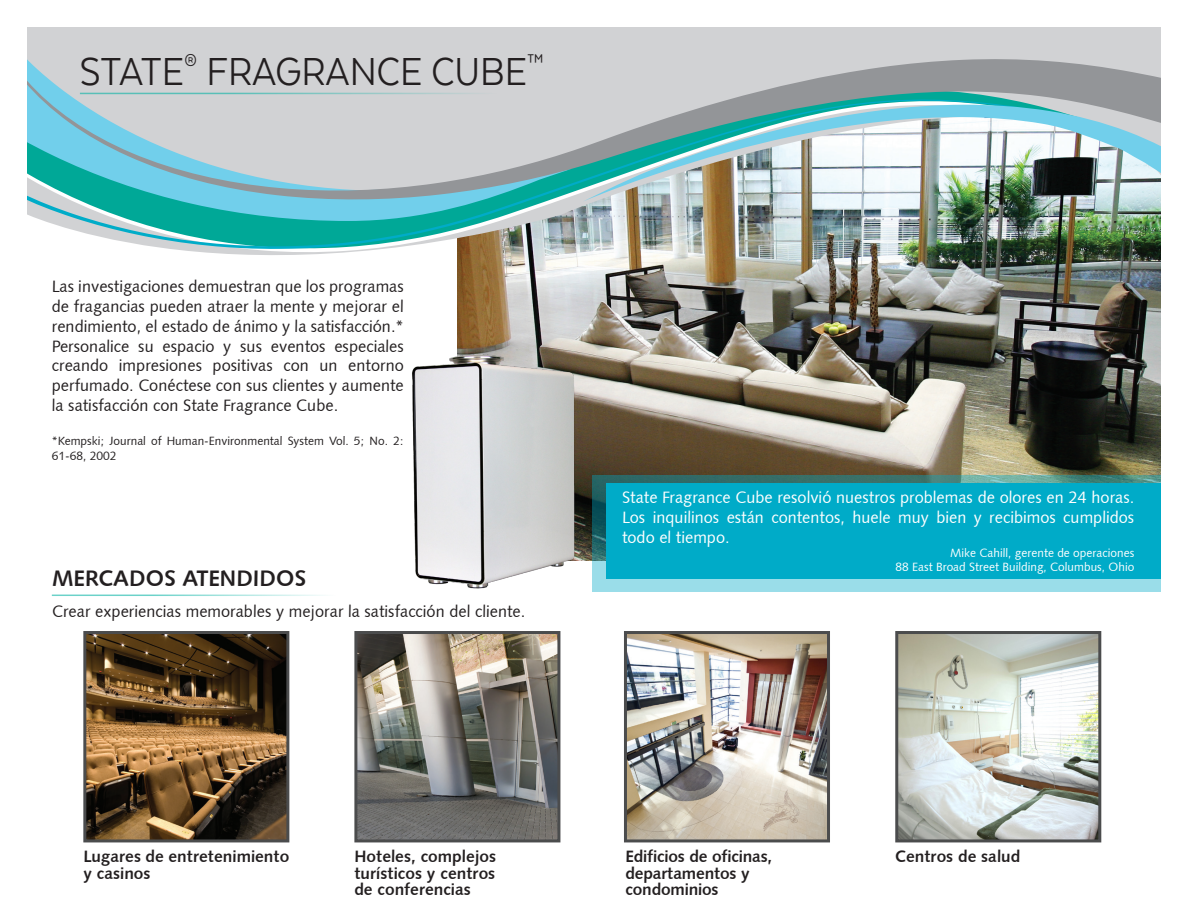
<style>
.page{position:relative;width:1188px;height:918px;background:#fff}
.page>*{position:absolute;margin:0;border:0;box-sizing:border-box;transform-origin:0 0}
.t1{font:45px "Texta Narrow";color:#231f20}
.t2{font:22.5px "Humanist 531 BT Bold A";color:#231f20}
.t3{font:16.5px/19.8px "Humanist 531 BT Roman A";color:#231f20;text-align:justify}
.t4{font:16.5px/16.5px "Humanist 531 BT Bold A";color:#231f20}
.t5{font:16.5px/19.8px "Humanist 531 BT Roman A";color:#fff;text-align:justify}
.t6{font:12px "Humanist 531 BT Roman A";color:#fff}
.t7{font:12px/14.4px "Humanist 531 BT Roman A";color:#231f20}
</style>
<div class="page">
<img style="left:457px;top:255px;width:704px;height:306px">
<svg style="left:27px;top:27px;width:1134px;height:228px;background:#c5cac8"></svg>
<img style="left:27px;top:249px;width:1134px;height:4px">
<div style="left:27px;top:53px;width:544px;height:6px;background:#d1d2d4"></div>
<svg style="left:27px;top:59px;width:1134px;height:46px;background:#bbc1c3"></svg>
<img style="left:27px;top:99px;width:1061px;height:150px">
<img style="left:583px;top:105px;width:578px;height:97px">
<hr style="left:80px;top:93px;width:517px;height:1px;background:#00b2a3">
<svg style="left:592px;top:475px;width:569px;height:116px;background:#6eb0b5"></svg>
<div style="left:607px;top:483px;width:554px;height:96px;background:#00abc8"></div>
<hr style="left:52px;top:595px;width:352px;height:1px;background:#00b2a3">
<img style="left:358px;top:635px;width:198px;height:203px">
<div style="left:354px;top:631px;width:206px;height:211px;border:3px solid #4b4c4d"></div>
<img style="left:628px;top:635px;width:198px;height:203px">
<div style="left:624px;top:631px;width:206px;height:211px;border:3px solid #4b4c4d"></div>
<img style="left:899px;top:635px;width:198px;height:203px">
<div style="left:895px;top:631px;width:206px;height:211px;border:3px solid #4b4c4d"></div>
<img style="left:87px;top:635px;width:198px;height:203px">
<div style="left:83px;top:631px;width:206px;height:211px;border:3px solid #4b4c4d"></div>
<img style="left:412px;top:351px;width:167px;height:238px">
<p class="t1" style="left:80px;top:49px;width:465px">STATE<sup>®</sup> FRAGRANCE CUBE<sup>™</sup></p>
<p class="t3" style="left:52px;top:276px;width:354px">Las investigaciones demuestran que los programas de fragancias pueden atraer la mente y mejorar el rendimiento, el estado de ánimo y la satisfacción.* Personalice su espacio y sus eventos especiales creando impresiones positivas con un entorno perfumado. Conéctese con sus clientes y aumente la satisfacción con State Fragrance Cube.</p>
<p class="t7" style="left:52px;top:434px;width:354px">*Kempski; Journal of Human-Environmental System Vol. 5; No. 2:<br>61-68, 2002</p>
<p class="t2" style="left:52px;top:565px;width:256px">MERCADOS ATENDIDOS</p>
<p class="t3" style="left:52px;top:601px;width:475px">Crear experiencias memorables y mejorar la satisfacción del cliente.</p>
<p class="t5" style="left:622px;top:487px;width:514px">State Fragrance Cube resolvió nuestros problemas de olores en 24 horas.<br>Los inquilinos están contentos, huele muy bien y recibimos cumplidos todo el tiempo.</p>
<p class="t6" style="left:950px;top:545px;width:186px">Mike Cahill, gerente de operaciones</p>
<p class="t6" style="left:896px;top:560px;width:240px">88 East Broad Street Building, Columbus, Ohio</p>
<p class="t4" style="left:83px;top:848px;width:208px">Lugares de entretenimiento y casinos</p>
<p class="t4" style="left:354px;top:848px;width:143px">Hoteles, complejos</p>
<p class="t4" style="left:354px;top:865px;width:142px">turísticos y centros</p>
<p class="t4" style="left:354px;top:881px;width:118px">de conferencias</p>
<p class="t4" style="left:625px;top:848px;width:148px">Edificios de oficinas,</p>
<p class="t4" style="left:625px;top:865px;width:126px">departamentos y</p>
<p class="t4" style="left:625px;top:881px;width:95px">condominios</p>
<p class="t4" style="left:895px;top:848px;width:127px">Centros de salud</p>
</div>
